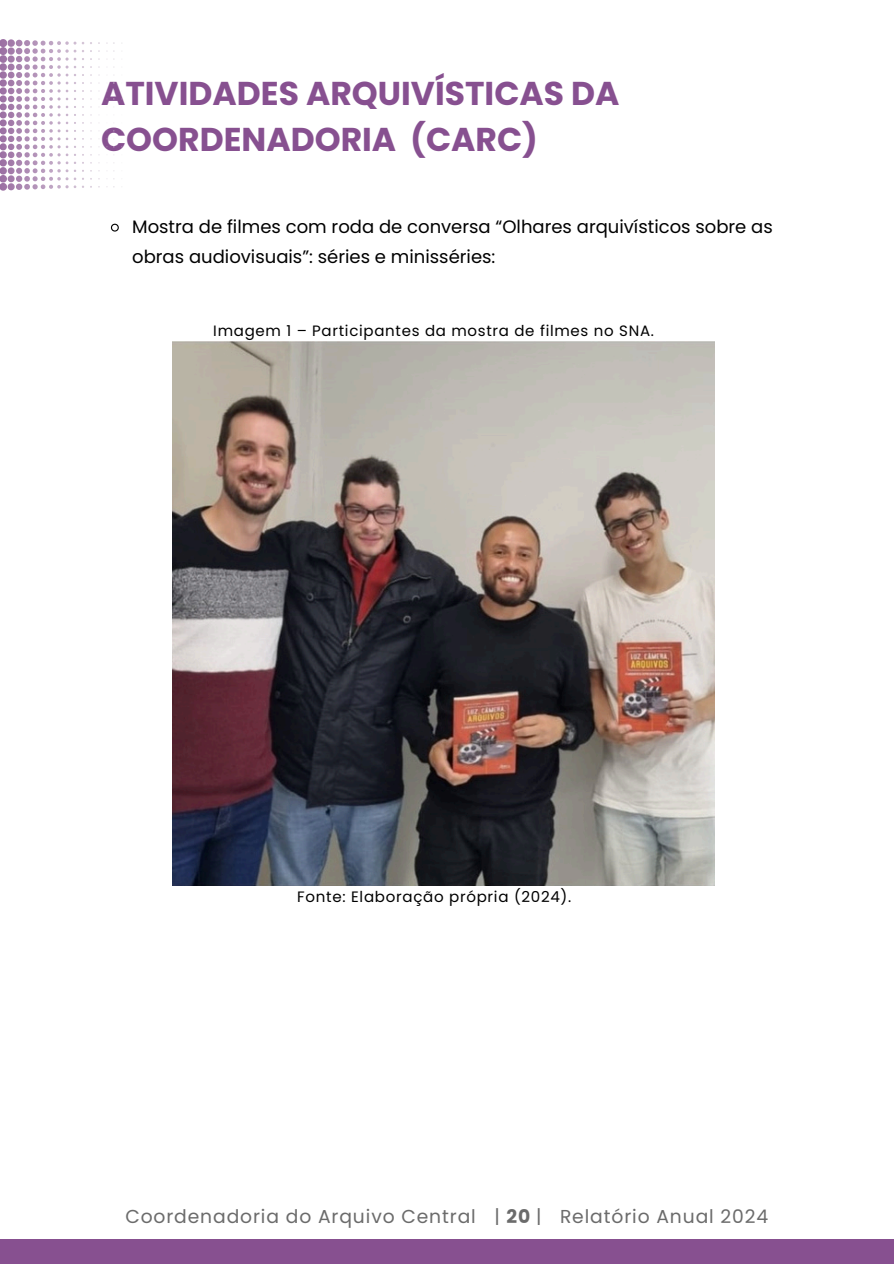
<style>
.page{position:relative;width:894px;height:1264px;background:#fff}
.page>*{position:absolute;margin:0;border:0;box-sizing:border-box;transform-origin:0 0}
.t1{font:700 33px/46.2px "Poppins";color:#875090}
.t2{font:18.75px "Poppins";letter-spacing:.045em;color:#6b6b6b}
.t3{font:18px/29.2px "Poppins";color:#000}
.t4{font:15px "Poppins";letter-spacing:.045em;color:#000}
.s1{font-weight:700}
</style>
<div class="page">
<div style="left:0;top:1238px;width:893px;height:25px;background:#875090"></div>
<img style="left:173px;top:341px;width:541px;height:544px">
<svg style="left:110px;top:223px;width:9px;height:9px"></svg>
<svg style="left:0;top:39px;width:122px;height:152px"></svg>
<p class="t1" style="left:101px;top:71px;width:520px">ATIVIDADES ARQUIVÍSTICAS DA<br>COORDENADORIA (CARC)</p>
<p class="t3" style="left:132px;top:212px;width:642px">Mostra de filmes com roda de conversa “Olhares arquivísticos sobre as obras audiovisuais”: séries e minisséries:</p>
<p class="t4" style="left:213px;top:320px;width:442px">Imagem 1 – Participantes da mostra de filmes no SNA.</p>
<p class="t4" style="left:297px;top:886px;width:275px">Fonte: Elaboração própria (2024).</p>
<h1 class="t2" style="left:125px;top:1203px;width:644px">Coordenadoria do Arquivo Central | <span class="s1">20</span> | Relatório Anual 2024</h1>
</div>
